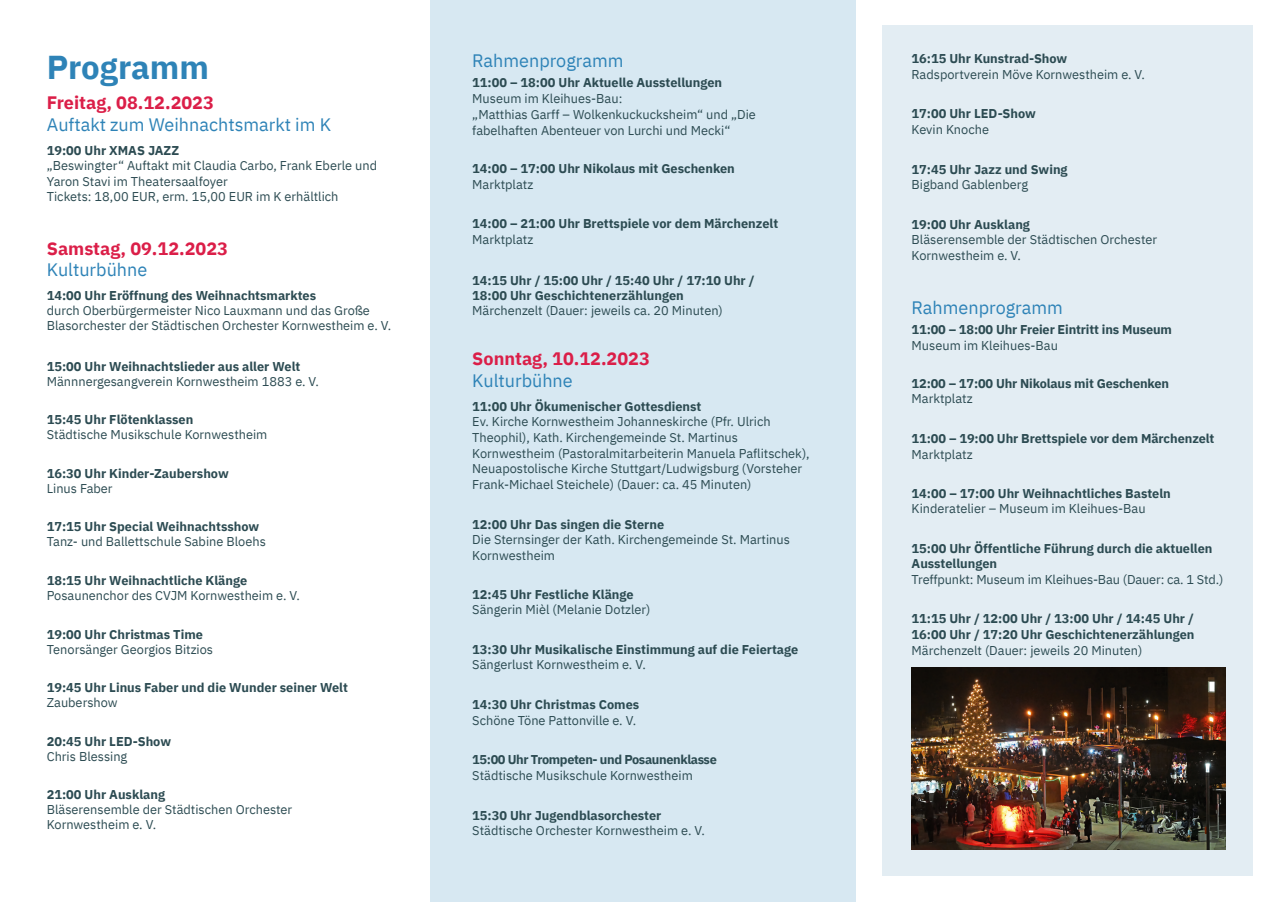
<style>
.page{position:relative;width:1285px;height:902px;background:#fff}
.page>*{position:absolute;margin:0;border:0;box-sizing:border-box;transform-origin:0 0}
.Überschrift_L{font:700 33px "IBM Plex Sans";color:#2e83b7}
.Teaser{font:700 18px/21.6px "IBM Plex Sans";color:#db1e48}
.Teaser-2{font:18px/21.6px "IBM Plex Sans";color:#2e83b7}
.Fließtext_S{font:18px "IBM Plex Sans";color:#2e83b7}
.Fließtext_S-2{font:12.75px/15.6px "IBM Plex Sans";color:#2c4b52}
.Fließtext_S-3{font:700 12.75px/15.6px "IBM Plex Sans";color:#2c4b52}
.Teaser-3{font:12.75px/15.5px "IBM Plex Sans";color:#2c4b52}
.Fließtext_S-4{font:700 12.75px/15.6px "IBM Plex Sans";letter-spacing:-.03em;color:#2c4b52}
.s1{font-weight:700;color:#db1e48}
.s2{font-weight:700}
.s3{font-weight:400;color:#2e83b7}
.s4{font-weight:400}
</style>
<div class="page">
<div style="left:882px;top:26px;width:370px;height:850px;background:#e3edf3"></div>
<div style="left:429px;top:0;width:426px;height:901px;background:#d7e8f2"></div>
<img style="left:911px;top:668px;width:313px;height:181px">
<p class="Überschrift_L" style="left:47px;top:41px;width:163px">Programm</p>
<p class="Teaser-2" style="left:47px;top:90px;width:286px"><span class="s1">Freitag, 08.12.2023<br></span>Auftakt zum Weihnachtsmarkt im K</p>
<p class="Teaser-3" style="left:47px;top:141px;width:332px"><span class="s2">19:00 Uhr XMAS JAZZ<br></span>„Beswingter“ Auftakt mit Claudia Carbo, Frank Eberle und Yaron Stavi im Theatersaalfoyer<br>Tickets: 18,00 EUR, erm. 15,00 EUR im K erhältlich</p>
<p class="Teaser" style="left:47px;top:236px;width:183px">Samstag, 09.12.2023<br><span class="s3">Kulturbühne</span></p>
<p class="Teaser-3" style="left:47px;top:287px;width:346px;line-height:15px"><span class="s2">14:00 Uhr Eröffnung des Weihnachtsmarktes<br></span>durch Oberbürgermeister Nico Lauxmann und das Große<br>Blasorchester der Städtischen Orchester Kornwestheim e. V.</p>
<p class="Fließtext_S-2" style="left:47px;top:358px;width:274px;line-height:15px"><span class="s2">15:00 Uhr Weihnachtslieder aus aller Welt<br></span>Männnergesangverein Kornwestheim 1883 e. V.</p>
<p class="Fließtext_S-2" style="left:47px;top:411px;width:222px;line-height:15px"><span class="s2">15:45 Uhr Flötenklassen<br></span>Städtische Musikschule Kornwestheim</p>
<p class="Fließtext_S-3" style="left:47px;top:465px;width:183px;line-height:15px">16:30 Uhr Kinder-Zaubershow<br><span class="s4">Linus Faber</span></p>
<p class="Fließtext_S-2" style="left:47px;top:518px;width:220px;line-height:15px"><span class="s2">17:15 Uhr Special Weihnachtsshow<br></span>Tanz- und Ballettschule Sabine Bloehs</p>
<p class="Fließtext_S-2" style="left:47px;top:572px;width:255px;line-height:15px"><span class="s2">18:15 Uhr Weihnachtliche Klänge<br></span>Posaunenchor des CVJM Kornwestheim e. V.</p>
<p class="Fließtext_S-2" style="left:47px;top:625px;width:168px;line-height:15px"><span class="s2">19:00 Uhr Christmas Time<br></span>Tenorsänger Georgios Bitzios</p>
<p class="Fließtext_S-3" style="left:47px;top:679px;width:302px;line-height:15px">19:45 Uhr Linus Faber und die Wunder seiner Welt<br><span class="s4">Zaubershow</span></p>
<p class="Fließtext_S-3" style="left:47px;top:732px;width:126px;line-height:15px">20:45 Uhr LED-Show<br><span class="s4">Chris Blessing</span></p>
<p class="Fließtext_S-2" style="left:47px;top:786px;width:247px;line-height:15px"><span class="s2">21:00 Uhr Ausklang<br></span>Bläserensemble der Städtischen Orchester<br>Kornwestheim e. V.</p>
<p class="Fließtext_S" style="left:472px;top:47px;width:153px">Rahmenprogramm</p>
<p class="Fließtext_S-3" style="left:472px;top:74px;width:251px">11:00 – 18:00 Uhr Aktuelle Ausstellungen</p>
<p class="Fließtext_S-2" style="left:472px;top:90px;width:285px">Museum im Kleihues-Bau:<br>„Matthias Garff – Wolkenkuckucksheim“ und „Die fabelhaften Abenteuer von Lurchi und Mecki“</p>
<p class="Fließtext_S-3" style="left:472px;top:160px;width:264px">14:00 – 17:00 Uhr Nikolaus mit Geschenken<br><span class="s4">Marktplatz</span></p>
<p class="Fließtext_S-3" style="left:472px;top:215px;width:307px">14:00 – 21:00 Uhr Brettspiele vor dem Märchenzelt<br><span class="s4">Marktplatz</span></p>
<p class="Fließtext_S-3" style="left:472px;top:271px;width:284px">14:15 Uhr / 15:00 Uhr / 15:40 Uhr / 17:10 Uhr /<br>18:00 Uhr Geschichtenerzählungen<br><span class="s4">Märchenzelt (Dauer: jeweils ca. 20 Minuten)</span></p>
<p class="Teaser" style="left:472px;top:346px;width:179px">Sonntag, 10.12.2023<br><span class="s3">Kulturbühne</span></p>
<p class="Fließtext_S-2" style="left:472px;top:397px;width:339px"><span class="s2">11:00 Uhr Ökumenischer Gottesdienst<br></span>Ev. Kirche Kornwestheim Johanneskirche (Pfr. Ulrich Theophil), Kath. Kirchengemeinde St. Martinus Kornwestheim (Pastoralmitarbeiterin Manuela Paflitschek), Neuapostolische Kirche Stuttgart/Ludwigsburg (Vorsteher Frank-Michael Steichele) (Dauer: ca. 45 Minuten)</p>
<p class="Fließtext_S-2" style="left:472px;top:515px;width:319px"><span class="s2">12:00 Uhr Das singen die Sterne<br></span>Die Sternsinger der Kath. Kirchengemeinde St. Martinus<br>Kornwestheim</p>
<p class="Fließtext_S-2" style="left:472px;top:585px;width:180px;line-height:15px"><span class="s2">12:45 Uhr Festliche Klänge<br></span>Sängerin Mièl (Melanie Dotzler)</p>
<p class="Fließtext_S-3" style="left:472px;top:640px;width:327px">13:30 Uhr Musikalische Einstimmung auf die Feiertage<br><span class="s4">Sängerlust Kornwestheim e. V.</span></p>
<p class="Fließtext_S-2" style="left:472px;top:695px;width:168px"><span class="s2">14:30 Uhr Christmas Comes<br></span>Schöne Töne Pattonville e. V.</p>
<p class="Fließtext_S-4" style="left:472px;top:750px;width:246px">15:00 Uhr Trompeten- und Posaunenklasse<br><span class="s4">Städtische Musikschule Kornwestheim</span></p>
<p class="Fließtext_S-2" style="left:472px;top:806px;width:234px"><span class="s2">15:30 Uhr Jugendblasorchester<br></span>Städtische Orchester Kornwestheim e. V.</p>
<p class="Fließtext_S-2" style="left:911px;top:50px;width:235px"><span class="s2">16:15 Uhr Kunstrad-Show<br></span>Radsportverein Möve Kornwestheim e. V.</p>
<p class="Fließtext_S-3" style="left:911px;top:105px;width:126px">17:00 Uhr LED-Show<br><span class="s4">Kevin Knoche</span></p>
<p class="Fließtext_S-3" style="left:911px;top:160px;width:157px">17:45 Uhr Jazz und Swing<br><span class="s4">Bigband Gablenberg</span></p>
<p class="Fließtext_S-2" style="left:911px;top:216px;width:247px"><span class="s2">19:00 Uhr Ausklang<br></span>Bläserensemble der Städtischen Orchester<br>Kornwestheim e. V.</p>
<p class="Fließtext_S" style="left:911px;top:294px;width:153px">Rahmenprogramm</p>
<p class="Fließtext_S-3" style="left:911px;top:321px;width:262px">11:00 – 18:00 Uhr Freier Eintritt ins Museum<br><span class="s4">Museum im Kleihues-Bau</span></p>
<p class="Fließtext_S-3" style="left:911px;top:374px;width:259px">12:00 – 17:00 Uhr Nikolaus mit Geschenken<br><span class="s4">Marktplatz</span></p>
<p class="Fließtext_S-3" style="left:911px;top:429px;width:304px">11:00 – 19:00 Uhr Brettspiele vor dem Märchenzelt<br><span class="s4">Marktplatz</span></p>
<p class="Fließtext_S-3" style="left:911px;top:484px;width:261px">14:00 – 17:00 Uhr Weihnachtliches Basteln<br><span class="s4">Kinderatelier – Museum im Kleihues-Bau</span></p>
<p class="Fließtext_S-3" style="left:911px;top:539px;width:313px">15:00 Uhr Öffentliche Führung durch die aktuellen<br>Ausstellungen<br><span class="s4">Treffpunkt: Museum im Kleihues-Bau (Dauer: ca. 1 Std.)</span></p>
<p class="Fließtext_S-3" style="left:911px;top:610px;width:284px;text-align:justify">11:15 Uhr / 12:00 Uhr / 13:00 Uhr / 14:45 Uhr / 16:00 Uhr / 17:20 Uhr Geschichtenerzählungen <span class="s4">Märchenzelt (Dauer: jeweils 20 Minuten)</span></p>
</div>
